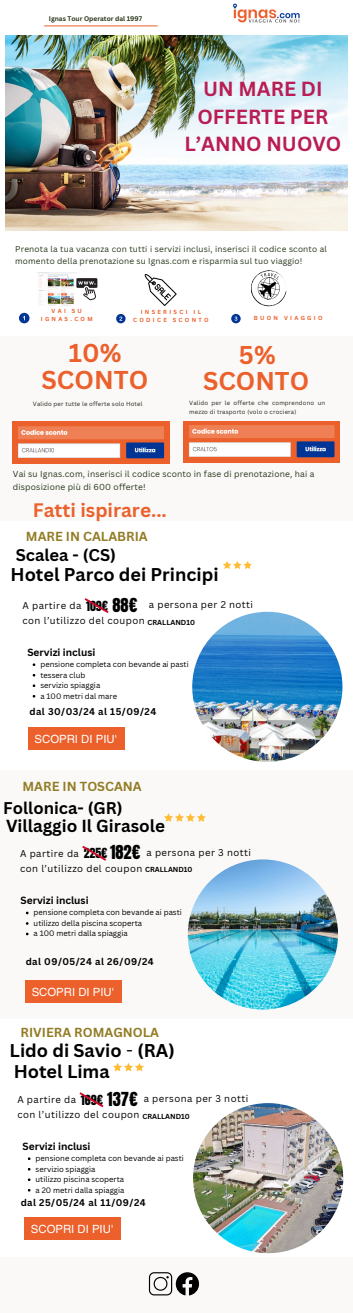
<style>
.page{position:relative;width:353px;height:1313px;background:#fff}
.page>*{position:absolute;margin:0;border:0;box-sizing:border-box;transform-origin:0 0}
.t1{font:700 25.15px "Canva Sans";color:#eb602b}
.t2{font:700 25px "Canva Sans";color:#eb602b}
.t3{font:700 19.85px/27.4px "Canva Sans";color:#b91d54;text-align:center}
.t4{font:700 19px "Canva Sans";color:#eb602b}
.t5{font:700 18px "Canva Sans";color:#000}
.t6{font:700 17px "Canva Sans";color:#000}
.t7{font:700 16.5px "Canva Sans";color:#000}
.t8{font:16.45px "Anton";color:#000}
.t9{font:700 12.75px "Canva Sans";color:#927c25}
.t10{font:11.85px "Anton";color:#020203}
.t11{font:11.35px "Helvetica LT Pro";color:#fff}
.t12{font:700 10.15px "Canva Sans";color:#000}
.t13{font:9.55px "Canva Sans";letter-spacing:.045em;color:#000}
.t14{font:700 9.55px "Canva Sans";letter-spacing:.05em;color:#000}
.t15{font:8.45px/12.4px "Canva Sans";letter-spacing:.02em;color:#283618}
.t16{font:8.25px/12px "Canva Sans";letter-spacing:.02em;color:#283618}
.t17{font:7.65px "Canva Sans";color:#000}
.t18{font:700 7.1px "Canva Sans";color:#000}
.t19{font:700 6.6px "Canva Sans";color:#283618}
.t20{font:5.95px/8.2px "Canva Sans";letter-spacing:.025em;color:#2a241b}
.t21{font:700 5.75px/7.9px "Canva Sans";letter-spacing:.4em;color:#eb602b;text-align:center}
.s1{font-weight:400}
</style>
<div class="page">
<hr style="left:44px;top:26px;width:113px;height:1px;background:#eb602b">
<img style="left:233px;top:3px;width:66px;height:20px">
<img style="left:38px;top:273px;width:36px;height:33px">
<div style="left:0;top:336px;width:352px;height:184px;background:#faf9f8"></div>
<svg style="left:19px;top:313px;width:10px;height:10px"></svg>
<svg style="left:76px;top:278px;width:21px;height:22px"></svg>
<div style="left:0;top:770px;width:352px;height:249px;background:#faf9f8"></div>
<svg style="left:144px;top:274px;width:32px;height:32px"></svg>
<div style="left:116px;top:314px;width:9px;height:9px;background:#003495;border-radius:50%"></div>
<svg style="left:119px;top:316px;width:3px;height:5px"></svg>
<svg style="left:251px;top:270px;width:36px;height:36px"></svg>
<div style="left:231px;top:314px;width:9px;height:9px;background:#003495;border-radius:50%"></div>
<svg style="left:234px;top:316px;width:3px;height:5px"></svg>
<div style="left:0;top:1256px;width:352px;height:56px;background:#faf9f8"></div>
<svg style="left:149px;top:1272px;width:50px;height:23px"></svg>
<img style="left:193px;top:1103px;width:150px;height:150px;border-radius:50%">
<div style="left:24px;top:1217px;width:96px;height:23px;background:#eb602b"></div>
<img style="left:13px;top:422px;width:157px;height:41px">
<img style="left:183px;top:422px;width:156px;height:40px">
<svg style="left:79px;top:1092px;width:25px;height:16px"></svg>
<svg style="left:113px;top:1063px;width:31px;height:8px"></svg>
<img style="left:6px;top:35px;width:341px;height:195px">
<img style="left:188px;top:859px;width:150px;height:150px;border-radius:50%">
<div style="left:25px;top:980px;width:96px;height:23px;background:#eb602b"></div>
<svg style="left:82px;top:845px;width:25px;height:16px"></svg>
<svg style="left:164px;top:813px;width:42px;height:8px"></svg>
<img style="left:192px;top:612px;width:150px;height:150px;border-radius:50%">
<div style="left:28px;top:727px;width:96px;height:23px;background:#eb602b"></div>
<svg style="left:84px;top:598px;width:25px;height:15px"></svg>
<svg style="left:223px;top:561px;width:29px;height:8px"></svg>
<p class="t19" style="left:49px;top:14px;width:95px">Ignas Tour Operator dal 1997</p>
<p class="t3" style="left:184px;top:75px;width:158px">UN MARE DI<br>OFFERTE PER<br>L’ANNO NUOVO</p>
<p class="t16" style="left:15px;top:243px;width:313px">Prenota la tua vacanza con tutti i servizi inclusi, inserisci il codice sconto al momento della prenotazione su Ignas.com e risparmia sul tuo viaggio!</p>
<p class="t21" style="left:41px;top:307px;width:53px">VAI SU<br>IGNAS.COM</p>
<p class="t21" style="left:133px;top:307px;width:77px">INSERISCI IL<br>CODICE SCONTO</p>
<p class="t21" style="left:254px;top:314px;width:70px">BUON VIAGGIO</p>
<p class="t1" style="left:69px;top:335px;width:54px">10%</p>
<p class="t1" style="left:41px;top:362px;width:108px">SCONTO</p>
<p class="t20" style="left:33px;top:399px;width:111px">Valido per tutte le offerte solo Hotel</p>
<p class="t2" style="left:239px;top:337px;width:38px">5%</p>
<p class="t2" style="left:203px;top:363px;width:108px">SCONTO</p>
<p class="t20" style="left:189px;top:399px;width:137px">Valido per le offerte che comprendono un mezzo di trasporto (volo o crociera)</p>
<p class="t15" style="left:13px;top:468px;width:303px">Vai su Ignas.com, inserisci il codice sconto in fase di prenotazione, hai a disposizione più di 600 offerte!</p>
<p class="t4" style="left:33px;top:496px;width:136px">Fatti ispirare...</p>
<p class="t9" style="left:26px;top:527px;width:123px">MARE IN CALABRIA</p>
<p class="t7" style="left:16px;top:543px;width:102px">Scalea - (CS)</p>
<p class="t5" style="left:10px;top:562px;width:209px">Hotel Parco dei Principi</p>
<p class="t13" style="left:22px;top:599px;width:60px">A partire da</p>
<p class="t10" style="left:86px;top:597px;width:23px">109€</p>
<p class="t8" style="left:112px;top:593px;width:26px">88€</p>
<p class="t13" style="left:149px;top:597px;width:106px">a persona per 2 notti</p>
<p class="t13" style="left:22px;top:614px;width:124px">con l’utilizzo del coupon</p>
<p class="t18" style="left:147px;top:617px;width:49px">CRALLAND10</p>
<p class="t12" style="left:27px;top:645px;width:69px">Servizi inclusi</p>
<p class="t17" style="left:40px;top:659px;width:150px">pensione completa con bevande ai pasti</p>
<p class="t17" style="left:40px;top:669px;width:46px">tessera club</p>
<p class="t17" style="left:40px;top:680px;width:61px">servizio spiaggia</p>
<p class="t17" style="left:40px;top:690px;width:78px">a 100 metri dal mare</p>
<p class="t14" style="left:29px;top:705px;width:128px">dal 30/03/24 al 15/09/24</p>
<p class="t11" style="left:35px;top:735px;width:84px">SCOPRI DI PIU'</p>
<p class="t9" style="left:23px;top:777px;width:121px">MARE IN TOSCANA</p>
<p class="t7" style="left:3px;top:796px;width:121px">Follonica- (GR)</p>
<p class="t6" style="left:6px;top:813px;width:160px">Villaggio Il Girasole</p>
<p class="t13" style="left:20px;top:846px;width:60px">A partire da</p>
<p class="t10" style="left:84px;top:844px;width:25px">225€</p>
<p class="t8" style="left:110px;top:840px;width:32px">182€</p>
<p class="t13" style="left:146px;top:845px;width:106px">a persona per 3 notti</p>
<p class="t13" style="left:20px;top:861px;width:124px">con l’utilizzo del coupon</p>
<p class="t18" style="left:145px;top:864px;width:49px">CRALLAND10</p>
<p class="t12" style="left:21px;top:893px;width:69px">Servizi inclusi</p>
<p class="t17" style="left:34px;top:907px;width:150px">pensione completa con bevande ai pasti</p>
<p class="t17" style="left:34px;top:917px;width:110px">utilizzo della piscina scoperta</p>
<p class="t17" style="left:34px;top:928px;width:95px">a 100 metri dalla spiaggia</p>
<p class="t14" style="left:26px;top:955px;width:130px">dal 09/05/24 al 26/09/24</p>
<p class="t11" style="left:32px;top:988px;width:84px">SCOPRI DI PIU'</p>
<p class="t9" style="left:20px;top:1023px;width:140px">RIVIERA ROMAGNOLA</p>
<p class="t5" style="left:10px;top:1038px;width:166px">Lido di Savio <span class="s1">-</span> (RA)</p>
<p class="t5" style="left:14px;top:1058px;width:97px">Hotel Lima</p>
<p class="t13" style="left:17px;top:1093px;width:60px">A partire da</p>
<p class="t10" style="left:81px;top:1091px;width:23px">169€</p>
<p class="t8" style="left:107px;top:1087px;width:32px">137€</p>
<p class="t13" style="left:144px;top:1091px;width:106px">a persona per 3 notti</p>
<p class="t13" style="left:17px;top:1108px;width:124px">con l’utilizzo del coupon</p>
<p class="t18" style="left:142px;top:1111px;width:49px">CRALLAND10</p>
<p class="t12" style="left:23px;top:1139px;width:69px">Servizi inclusi</p>
<p class="t17" style="left:36px;top:1153px;width:150px">pensione completa con bevande ai pasti</p>
<p class="t17" style="left:36px;top:1163px;width:61px">servizio spiaggia</p>
<p class="t17" style="left:36px;top:1174px;width:90px">utilizzo piscina scoperta</p>
<p class="t17" style="left:36px;top:1184px;width:90px">a 20 metri dalla spiaggia</p>
<p class="t14" style="left:21px;top:1195px;width:126px">dal 25/05/24 al 11/09/24</p>
<p class="t11" style="left:31px;top:1225px;width:84px">SCOPRI DI PIU'</p>
</div>
